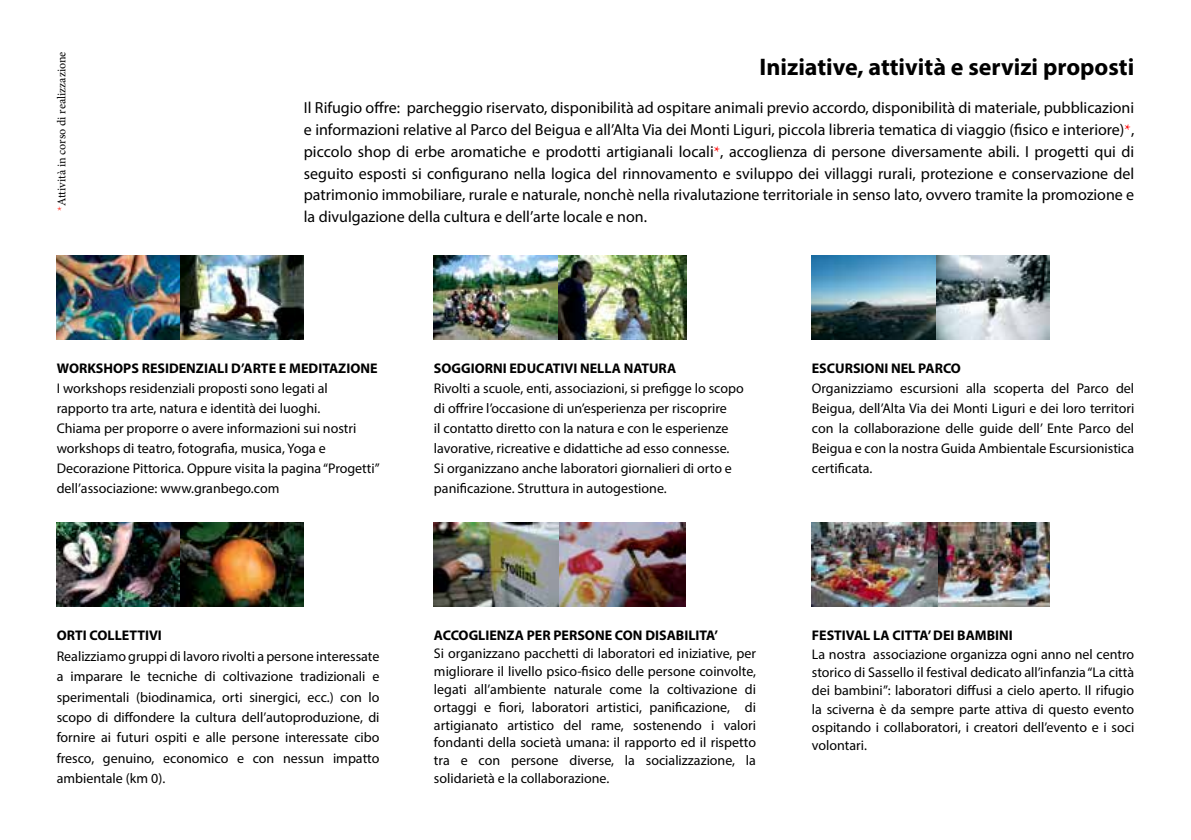
<style>
.page{position:relative;width:1191px;height:840px;background:#fff}
.page>*{position:absolute;margin:0;border:0;box-sizing:border-box;transform-origin:0 0}
.t1{font:700 24px "Myriad Pro";color:#000}
.t2{font:16px/21.8px "Myriad Pro";color:#000;text-align:justify}
.t3{font:14px/20px "Myriad Pro";color:#000;text-align:justify}
.t4{font:700 14px "Myriad Pro";color:#000}
.t5{font:12px "Minion Pro";color:#000}
.s1{color:#ff3d30}
.s2{font-family:"Minion Pro";color:#f00}
</style>
<div class="page">
<img style="left:811px;top:522px;width:239px;height:84px">
<img style="left:559px;top:522px;width:126px;height:84px">
<img style="left:434px;top:522px;width:125px;height:84px">
<img style="left:57px;top:522px;width:247px;height:84px">
<img style="left:434px;top:255px;width:124px;height:84px">
<img style="left:57px;top:255px;width:247px;height:84px">
<img style="left:558px;top:255px;width:128px;height:84px">
<img style="left:811px;top:255px;width:239px;height:84px">
<p class="t5" style="left:54px;top:211px;width:161px;rotate:-90deg"><span class="s1">*</span>Attività in corso di realizzazione</p>
<h1 class="t1" style="left:759px;top:51px;width:376px">Iniziative, attività e servizi proposti</h1>
<p class="t2" style="left:304px;top:97px;width:832px">Il Rifugio offre: parcheggio riservato, disponibilità ad ospitare animali previo accordo, disponibilità di materiale, pubblicazioni e informazioni relative al Parco del Beigua e all’Alta Via dei Monti Liguri, piccola libreria tematica di viaggio (fisico e interiore)<span class="s2">*</span>, piccolo shop di erbe aromatiche e prodotti artigianali locali<span class="s2">*</span>, accoglienza di persone diversamente abili. I progetti qui di seguito esposti si configurano nella logica del rinnovamento e sviluppo dei villaggi rurali, protezione e conservazione del patrimonio immobiliare, rurale e naturale, nonchè nella rivalutazione territoriale in senso lato, ovvero tramite la promozione e la divulgazione della cultura e dell’arte locale e non.</p>
<p class="t4" style="left:57px;top:359px;width:322px">WORKSHOPS RESIDENZIALI D’ARTE E MEDITAZIONE</p>
<p class="t3" style="left:57px;top:378px;width:325px;text-align:left">I workshops residenziali proposti sono legati al rapporto tra arte, natura e identità dei luoghi.<br>Chiama per proporre o avere informazioni sui nostri workshops di teatro, fotografia, musica, Yoga e Decorazione Pittorica. Oppure visita la pagina “Progetti” dell’associazione: www.granbego.com</p>
<p class="t4" style="left:57px;top:626px;width:107px">ORTI COLLETTIVI</p>
<p class="t3" style="left:57px;top:645px;width:324px">Realizziamo gruppi di lavoro rivolti a persone interessate a imparare le tecniche di coltivazione tradizionali e sperimentali (biodinamica, orti sinergici, ecc.) con lo scopo di diffondere la cultura dell’autoproduzione, di fornire ai futuri ospiti e alle persone interessate cibo fresco, genuino, economico e con nessun impatto ambientale (km 0).</p>
<p class="t4" style="left:434px;top:359px;width:244px">SOGGIORNI EDUCATIVI NELLA NATURA</p>
<p class="t3" style="left:434px;top:378px;width:311px;text-align:left">Rivolti a scuole, enti, associazioni, si prefigge lo scopo di offrire l’occasione di un’esperienza per riscoprire<br>il contatto diretto con la natura e con le esperienze lavorative, ricreative e didattiche ad esso connesse.<br>Si organizzano anche laboratori giornalieri di orto e panificazione. Struttura in autogestione.</p>
<p class="t4" style="left:434px;top:626px;width:286px">ACCOGLIENZA PER PERSONE CON DISABILITA’</p>
<p class="t3" style="left:434px;top:644px;width:323px;line-height:17.8px">Si organizzano pacchetti di laboratori ed iniziative, per migliorare il livello psico-fisico delle persone coinvolte, legati all’ambiente naturale come la coltivazione di ortaggi e fiori, laboratori artistici, panificazione, di artigianato artistico del rame, sostenendo i valori fondanti della società umana: il rapporto ed il rispetto tra e con persone diverse, la socializzazione, la solidarietà e la collaborazione.</p>
<p class="t4" style="left:812px;top:359px;width:151px">ESCURSIONI NEL PARCO</p>
<p class="t3" style="left:812px;top:378px;width:324px">Organizziamo escursioni alla scoperta del Parco del Beigua, dell’Alta Via dei Monti Liguri e dei loro territori con la collaborazione delle guide dell’ Ente Parco del Beigua e con la nostra Guida Ambientale Escursionistica certificata.</p>
<p class="t4" style="left:812px;top:626px;width:202px">FESTIVAL LA CITTA’ DEI BAMBINI</p>
<p class="t3" style="left:812px;top:644px;width:324px;line-height:18.4px">La nostra associazione organizza ogni anno nel centro storico di Sassello il festival dedicato all’infanzia “La città dei bambini”: laboratori diffusi a cielo aperto. Il rifugio la sciverna è da sempre parte attiva di questo evento ospitando i collaboratori, i creatori dell’evento e i soci volontari.</p>
</div>
